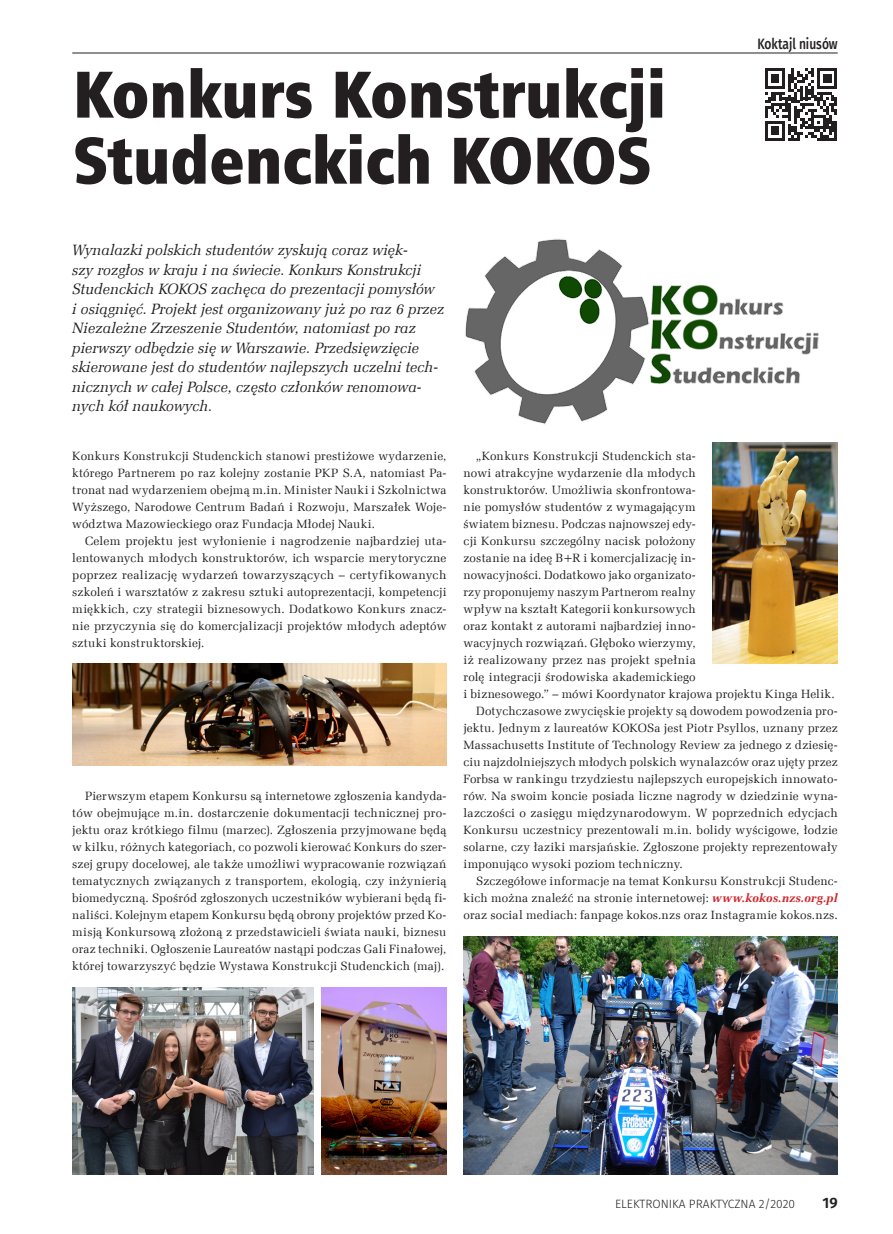
<style>
.page{position:relative;width:893px;height:1234px;background:#fff}
.page>*{position:absolute;margin:0;border:0;box-sizing:border-box;transform-origin:0 0}
._9_tytul{font:66px/66px "Humnst 777 X Blk Cn EU";color:#231f20}
._2_lead_do_wszystkie{font:italic 15px/19.5px "Zapf Ellipt EU";color:#231f20}
.t1{font:500 15px "Fira Sans";color:#231f20;scale:.8 1}
.t2{font:600 15px "Fira Sans";color:#231f20}
._1_Body{font:12px/17px "Zapf Ellipt EU";letter-spacing:.015em;color:#231f20;text-align:justify}
.t3{font:300 12px "Fira Sans";color:#231f20}
.s1{font-weight:700;font-style:italic;color:#d1232a}
</style>
<div class="page">
<hr style="left:72px;top:53px;width:766px;height:1px;background:#231f20">
<img style="left:465px;top:238px;width:354px;height:187px">
<img style="left:713px;top:442px;width:125px;height:221px">
<img style="left:72px;top:663px;width:374px;height:102px">
<img style="left:72px;top:987px;width:241px;height:187px">
<img style="left:463px;top:936px;width:375px;height:238px">
<img style="left:321px;top:987px;width:125px;height:187px">
<svg style="left:765px;top:68px;width:72px;height:73px"></svg>
<p class="_9_tytul" style="left:73px;top:62px;width:594px">Konkurs Konstrukcji<br>Studenckich KOKOS</p>
<p class="_2_lead_do_wszystkie" style="left:72px;top:241px;width:374px">Wynalazki polskich studentów zyskują coraz więk-<br>szy rozgłos w kraju i na świecie. Konkurs Konstrukcji Studenckich KOKOS zachęca do prezentacji pomysłów<br>i osiągnięć. Projekt jest organizowany już po raz 6 przez Niezależne Zrzeszenie Studentów, natomiast po raz pierwszy odbędzie się w Warszawie. Przedsięwzięcie skierowane jest do studentów najlepszych uczelni tech&shy;nicznych w całej Polsce, często członków renomowa&shy;nych kół naukowych.</p>
<p class="t1" style="left:757px;top:32px;width:102px">Koktajl niusów</p>
<p class="_1_Body" style="left:72px;top:447px;width:376px">Konkurs Konstrukcji Studenckich stanowi prestiżowe wydarzenie, którego Partnerem po raz kolejny zostanie PKP S.A, natomiast Pa&shy;tronat nad wydarzeniem obejmą m.in. Minister Nauki i Szkolnictwa Wyższego, Narodowe Centrum Badań i Rozwoju, Marszałek Woje&shy;wództwa Mazowieckiego oraz Fundacja Młodej Nauki.</p>
<p class="_1_Body" style="left:72px;top:532px;width:376px;text-indent:13px">Celem projektu jest wyłonienie i nagrodzenie najbardziej uta&shy;lentowanych młodych konstruktorów, ich wsparcie merytoryczne poprzez realizację wydarzeń towarzyszących – certyfikowanych szkoleń i warsztatów z zakresu sztuki autoprezentacji, kompetencji miękkich, czy strategii biznesowych. Dodatkowo Konkurs znacz&shy;nie przyczynia się do komercjalizacji projektów młodych adeptów sztuki konstruktorskiej.</p>
<p class="_1_Body" style="left:72px;top:787px;width:376px;text-indent:13px">Pierwszym etapem Konkursu są internetowe zgłoszenia kandyda&shy;tów obejmujące m.in. dostarczenie dokumentacji technicznej pro&shy;jektu oraz krótkiego filmu (marzec). Zgłoszenia przyjmowane będą w kilku, różnych kategoriach, co pozwoli kierować Konkurs do szer&shy;szej grupy docelowej, ale także umożliwi wypracowanie rozwiązań tematycznych związanych z transportem, ekologią, czy inżynierią biomedyczną. Spośród zgłoszonych uczestników wybierani będą fi&shy;naliści. Kolejnym etapem Konkursu będą obrony projektów przed Ko&shy;misją Konkursową złożoną z przedstawicieli świata nauki, biznesu oraz techniki. Ogłoszenie Laureatów nastąpi podczas Gali Finałowej, której towarzyszyć będzie Wystawa Konstrukcji Studenckich (maj).</p>
<p class="_1_Body" style="left:463px;top:447px;width:373px;text-align:left;text-indent:13px">„Konkurs Konstrukcji Studenckich sta-<br>nowi atrakcyjne wydarzenie dla młodych<br>konstruktorów. Umożliwia skonfrontowa-<br>nie pomysłów studentów z wymagającym<br>światem biznesu. Podczas najnowszej edy-<br>cji Konkursu szczególny nacisk położony<br>zostanie na ideę B+R i komercjalizację in-<br>nowacyjności. Dodatkowo jako organizato-<br>rzy proponujemy naszym Partnerom realny<br>wpływ na kształt Kategorii konkursowych<br>oraz kontakt z autorami najbardziej inno-<br>wacyjnych rozwiązań. Głęboko wierzymy,<br>iż realizowany przez nas projekt spełnia<br>rolę integracji środowiska akademickiego<br>i biznesowego.” – mówi Koordynator krajowa projektu Kinga Helik.</p>
<p class="_1_Body" style="left:463px;top:702px;width:376px;text-indent:13px">Dotychczasowe zwycięskie projekty są dowodem powodzenia pro&shy;jektu. Jednym z laureatów KOKOSa jest Piotr Psyllos, uznany przez Massachusetts Institute of Technology Review za jednego z dziesię&shy;ciu najzdolniejszych młodych polskich wynalazców oraz ujęty przez Forbsa w rankingu trzydziestu najlepszych europejskich innowato&shy;rów. Na swoim koncie posiada liczne nagrody w dziedzinie wyna&shy;lazczości o zasięgu międzynarodowym. W poprzednich edycjach Konkursu uczestnicy prezentowali m.in. bolidy wyścigowe, łodzie solarne, czy łaziki marsjańskie. Zgłoszone projekty reprezentowały imponująco wysoki poziom techniczny.</p>
<p class="_1_Body" style="left:463px;top:872px;width:376px;text-indent:13px">Szczegółowe informacje na temat Konkursu Konstrukcji Studenc&shy;kich można znaleźć na stronie internetowej: <span class="s1">www.kokos.nzs.org.pl </span>oraz social mediach: fanpage kokos.nzs oraz Instagramie kokos.nzs.</p>
<p class="t3" style="left:615px;top:1195px;width:182px">ELEKTRONIKA PRAKTYCZNA 2/2020</p>
<p class="t2" style="left:823px;top:1190px;width:17px">19</p>
</div>
